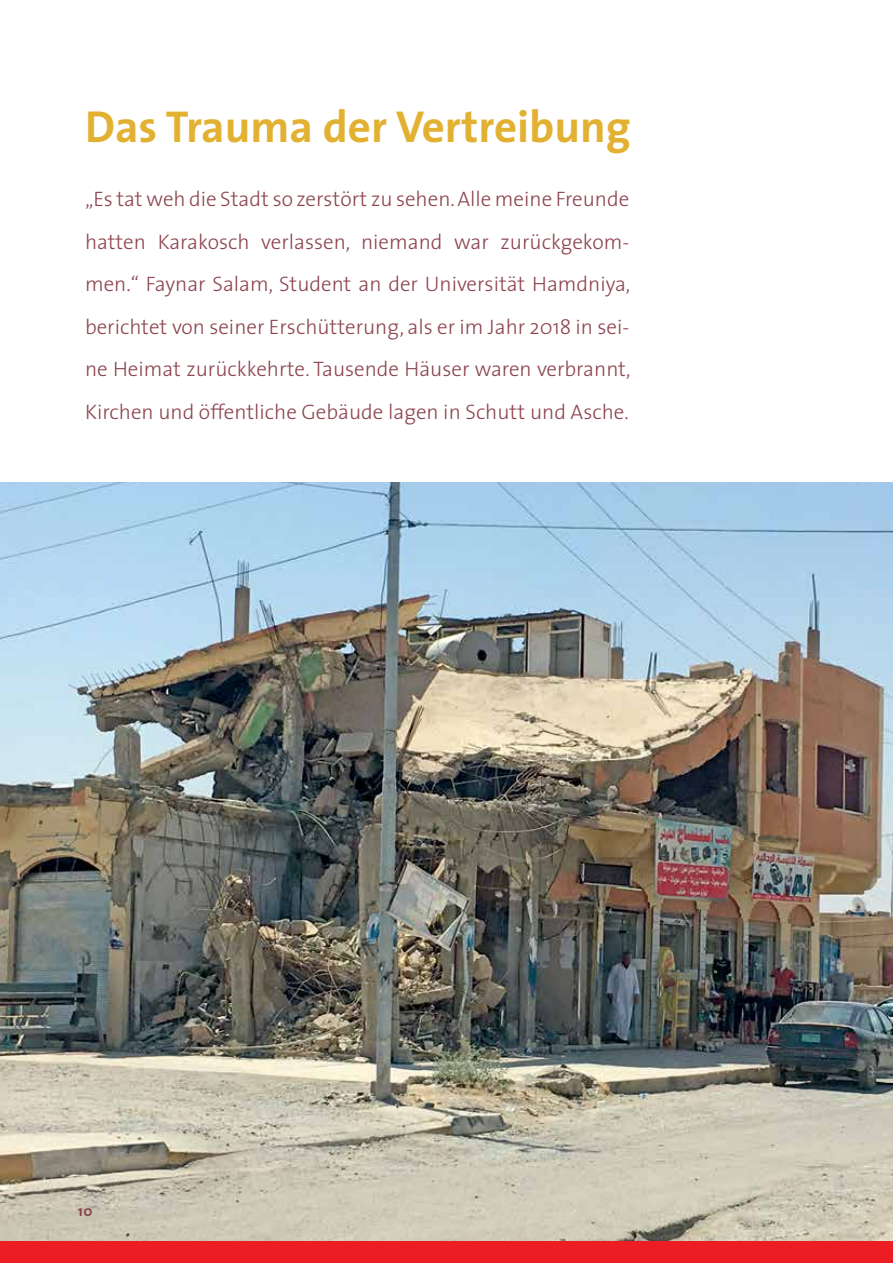
<style>
.page{position:relative;width:893px;height:1263px;background:#fff}
.page>*{position:absolute;margin:0;border:0;box-sizing:border-box;transform-origin:0 0}
.t1{font:700 45px "The Sans";color:#e3b132}
.t2{font:300 21px/42.6px "The Sans";color:#8d4550;text-align:justify}
.t3{font:700 15px "The Sans";color:#8d4550}
</style>
<div class="page">
<img style="left:0;top:483px;width:893px;height:759px">
<div style="left:0;top:1242px;width:893px;height:21px;background:#ed1d24"></div>
<h1 class="t1" style="left:85px;top:90px;width:547px">Das Trauma der Vertreibung</h1>
<p class="t2" style="left:85px;top:177px;width:547px">„Es tat weh die Stadt so zerstört zu sehen. Alle meine Freunde hatten Karakosch verlassen, niemand war zurückgekom&shy;men.“ Faynar Salam, Student an der Universität Hamdniya, berichtet von seiner Erschütterung, als er im Jahr 2018 in sei&shy;ne Heimat zurückkehrte. Tausende Häuser waren verbrannt, Kirchen und öffentliche Gebäude lagen in Schutt und Asche.</p>
<p class="t3" style="left:78px;top:1199px;width:16px">10</p>
</div>
